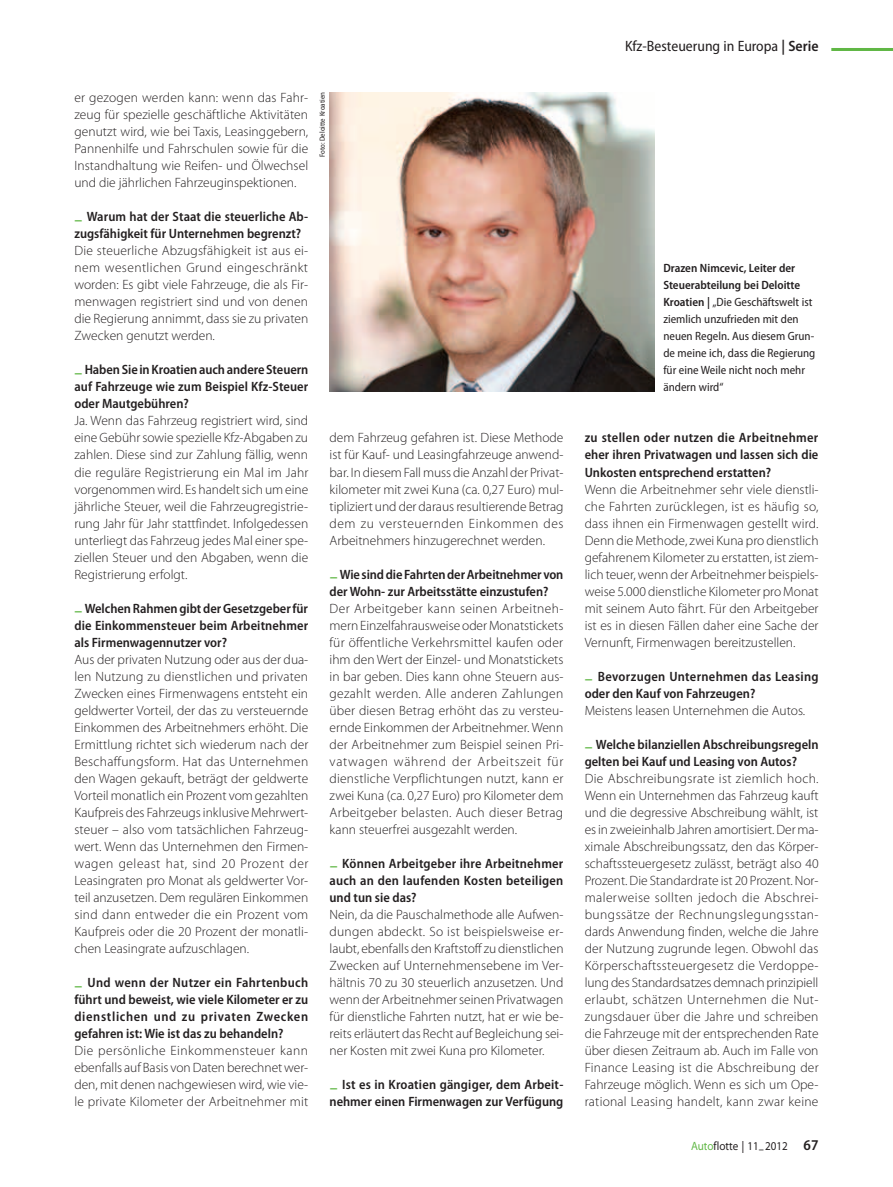
<style>
.page{position:relative;width:893px;height:1187px;background:#fff}
.page>*{position:absolute;margin:0;border:0;box-sizing:border-box;transform-origin:0 0}
.t1{font:semi-condensed 15px "Myriad Pro";color:#231f20}
.t2{font:300 13.5px/17px "Myriad Pro";color:#231f20;text-align:justify}
.t3{font:600 semi-condensed 13.5px/17px "Myriad Pro";color:#231f20}
.t4{font:semi-condensed 12px/17px "Myriad Pro";color:#231f20}
.t5{font:semi-expanded 12px "Myriad Pro";color:#231f20;scale:.85 1}
.t6{font:semi-condensed 7.5px "Myriad Pro";color:#231f20}
.s1{font-stretch:normal;font-size:15.75px;color:#60b745}
.s2{font-weight:600}
.s3{color:#60b745}
.s4{font-weight:600;font-stretch:semi-condensed;font-size:15px}
</style>
<div class="page">
<img style="left:330px;top:92px;width:325px;height:299px">
<hr style="left:831px;top:48px;width:62px;height:3px;background:#60b745">
<p class="t2" style="left:74px;top:89px;width:235px">er gezogen werden kann: wenn das Fahr&shy;zeug für spezielle geschäftliche Aktivitäten genutzt wird, wie bei Taxis, Leasinggebern, Pannenhilfe und Fahrschulen sowie für die Instandhaltung wie Reifen- und Ölwechsel und die jährlichen Fahrzeuginspektionen.</p>
<p class="t3" style="left:74px;top:208px;width:235px"><span class="s1">–</span> Warum hat der Staat die steuerliche Ab&shy;zugsfähigkeit für Unternehmen begrenzt?</p>
<p class="t2" style="left:74px;top:242px;width:235px">Die steuerliche Abzugsfähigkeit ist aus ei&shy;nem wesentlichen Grund eingeschränkt worden: Es gibt viele Fahrzeuge, die als Fir&shy;menwagen registriert sind und von denen die Regierung annimmt, dass sie zu privaten Zwecken genutzt werden.</p>
<p class="t3" style="left:74px;top:361px;width:235px;text-align:justify"><span class="s1">–</span> Haben Sie in Kroatien auch andere Steuern auf Fahrzeuge wie zum Beispiel Kfz-Steuer oder Mautgebühren?</p>
<p class="t2" style="left:74px;top:412px;width:235px">Ja. Wenn das Fahrzeug registriert wird, sind eine Gebühr sowie spezielle Kfz-Abgaben zu zahlen. Diese sind zur Zahlung fällig, wenn die reguläre Registrierung ein Mal im Jahr vorgenommen wird. Es handelt sich um eine jährliche Steuer, weil die Fahrzeugregistrie&shy;rung Jahr für Jahr stattfindet. Infolgedessen unterliegt das Fahrzeug jedes Mal einer spe&shy;ziellen Steuer und den Abgaben, wenn die Registrierung erfolgt.</p>
<p class="t3" style="left:74px;top:600px;width:235px;text-align:justify"><span class="s1">–</span> Welchen Rahmen gibt der Gesetzgeber für die Einkommensteuer beim Arbeitnehmer als Firmenwagennutzer vor?</p>
<p class="t2" style="left:74px;top:651px;width:236px">Aus der privaten Nutzung oder aus der dua&shy;len Nutzung zu dienstlichen und privaten Zwecken eines Firmenwagens entsteht ein geldwerter Vorteil, der das zu versteuernde Einkommen des Arbeitnehmers erhöht. Die Ermittlung richtet sich wiederum nach der Beschaffungsform. Hat das Unternehmen den Wagen gekauft, beträgt der geldwerte Vorteil monatlich ein Prozent vom gezahlten Kaufpreis des Fahrzeugs inklusive Mehrwert&shy;steuer – also vom tatsächlichen Fahrzeug&shy;wert. Wenn das Unternehmen den Firmen&shy;wagen geleast hat, sind 20 Prozent der Leasingraten pro Monat als geldwerter Vor&shy;teil anzusetzen. Dem regulären Einkommen sind dann entweder die ein Prozent vom Kaufpreis oder die 20 Prozent der monatli&shy;chen Leasingrate aufzuschlagen.</p>
<p class="t3" style="left:74px;top:974px;width:235px;text-align:justify"><span class="s1">–</span> Und wenn der Nutzer ein Fahrtenbuch führt und beweist, wie viele Kilometer er zu dienstlichen und zu privaten Zwecken gefahren ist: Wie ist das zu behandeln?</p>
<p class="t2" style="left:74px;top:1042px;width:235px">Die persönliche Einkommensteuer kann ebenfalls auf Basis von Daten berechnet wer&shy;den, mit denen nachgewiesen wird, wie vie&shy;le private Kilometer der Arbeitnehmer mit</p>
<p class="t6" style="left:318px;top:157px;width:66px;rotate:-90deg">Foto: Deloitte Kroatien</p>
<p class="t2" style="left:330px;top:429px;width:236px">dem Fahrzeug gefahren ist. Diese Methode ist für Kauf- und Leasingfahrzeuge anwend&shy;bar. In diesem Fall muss die Anzahl der Privat&shy;kilometer mit zwei Kuna (ca. 0,27 Euro) mul&shy;tipliziert und der daraus resultierende Betrag dem zu versteuernden Einkommen des Arbeitnehmers hinzugerechnet werden.</p>
<p class="t3" style="left:330px;top:565px;width:235px"><span class="s1">–</span> Wie sind die Fahrten der Arbeitnehmer von der Wohn- zur Arbeitsstätte einzustufen?</p>
<p class="t2" style="left:330px;top:600px;width:236px">Der Arbeitgeber kann seinen Arbeitneh&shy;mern Einzelfahrausweise oder Monatstickets für öffentliche Verkehrsmittel kaufen oder ihm den Wert der Einzel- und Monatstickets in bar geben. Dies kann ohne Steuern aus&shy;gezahlt werden. Alle anderen Zahlungen über diesen Betrag erhöht das zu versteu&shy;ernde Einkommen der Arbeitnehmer. Wenn der Arbeitnehmer zum Beispiel seinen Pri&shy;vatwagen während der Arbeitszeit für dienstliche Verpflichtungen nutzt, kann er zwei Kuna (ca. 0,27 Euro) pro Kilometer dem Arbeitgeber belasten. Auch dieser Betrag kann steuerfrei ausgezahlt werden.</p>
<p class="t3" style="left:330px;top:855px;width:235px;text-align:justify"><span class="s1">–</span> Können Arbeitgeber ihre Arbeitnehmer auch an den laufenden Kosten beteiligen und tun sie das?</p>
<p class="t2" style="left:330px;top:906px;width:236px">Nein, da die Pauschalmethode alle Aufwen&shy;dungen abdeckt. So ist beispielsweise er&shy;laubt, ebenfalls den Kraftstoff zu dienstlichen Zwecken auf Unternehmensebene im Ver&shy;hältnis 70 zu 30 steuerlich anzusetzen. Und wenn der Arbeitnehmer seinen Privatwagen für dienstliche Fahrten nutzt, hat er wie be&shy;reits erläutert das Recht auf Begleichung sei&shy;ner Kosten mit zwei Kuna pro Kilometer.</p>
<p class="t3" style="left:330px;top:1076px;width:235px"><span class="s1">–</span> Ist es in Kroatien gängiger, dem Arbeit&shy;nehmer einen Firmenwagen zur Verfügung</p>
<p class="t1" style="left:625px;top:38px;width:195px">Kfz-Besteuerung in Europa <span class="s2">| Serie</span></p>
<p class="t4" style="left:663px;top:260px;width:153px"><span class="s2">Drazen Nimcevic, Leiter der<br>Steuerabteilung bei Deloitte<br>Kroatien |</span> „Die Geschäftswelt ist ziemlich unzufrieden mit den neuen Regeln. Aus diesem Grun&shy;de meine ich, dass die Regierung für eine Weile nicht noch mehr ändern wird“</p>
<p class="t3" style="left:585px;top:429px;width:235px;text-align:justify">zu stellen oder nutzen die Arbeitnehmer eher ihren Privatwagen und lassen sich die Unkosten entsprechend erstatten?</p>
<p class="t2" style="left:585px;top:480px;width:235px">Wenn die Arbeitnehmer sehr viele dienstli&shy;che Fahrten zurücklegen, ist es häufig so, dass ihnen ein Firmenwagen gestellt wird.<br>Denn die Methode, zwei Kuna pro dienstlich gefahrenem Kilometer zu erstatten, ist ziem&shy;lich teuer, wenn der Arbeitnehmer beispiels&shy;weise 5.000 dienstliche Kilometer pro Monat mit seinem Auto fährt. Für den Arbeitgeber ist es in diesen Fällen daher eine Sache der Vernunft, Firmenwagen bereitzustellen.</p>
<p class="t3" style="left:585px;top:668px;width:235px"><span class="s1">–</span> Bevorzugen Unternehmen das Leasing oder den Kauf von Fahrzeugen?</p>
<p class="t2" style="left:585px;top:702px;width:222px">Meistens leasen Unternehmen die Autos.</p>
<p class="t3" style="left:585px;top:736px;width:235px"><span class="s1">–</span> Welche bilanziellen Abschreibungsregeln gelten bei Kauf und Leasing von Autos?</p>
<p class="t2" style="left:585px;top:770px;width:236px">Die Abschreibungsrate ist ziemlich hoch.<br>Wenn ein Unternehmen das Fahrzeug kauft und die degressive Abschreibung wählt, ist es in zweieinhalb Jahren amortisiert. Der ma&shy;ximale Abschreibungssatz, den das Körper&shy;schaftssteuergesetz zulässt, beträgt also 40<br>Prozent. Die Standardrate ist 20 Prozent. Nor&shy;malerweise sollten jedoch die Abschrei&shy;bungssätze der Rechnungslegungsstan&shy;dards Anwendung finden, welche die Jahre der Nutzung zugrunde legen. Obwohl das Körperschaftssteuergesetz die Verdoppe&shy;lung des Standardsatzes demnach prinzipiell erlaubt, schätzen Unternehmen die Nut&shy;zungsdauer über die Jahre und schreiben die Fahrzeuge mit der entsprechenden Rate über diesen Zeitraum ab. Auch im Falle von Finance Leasing ist die Abschreibung der Fahrzeuge möglich. Wenn es sich um Ope&shy;rational Leasing handelt, kann zwar keine</p>
<p class="t5" style="left:691px;top:1139px;width:152px"><span class="s3">Auto</span>flotte | 11–2012 <span class="s4">67</span></p>
</div>
